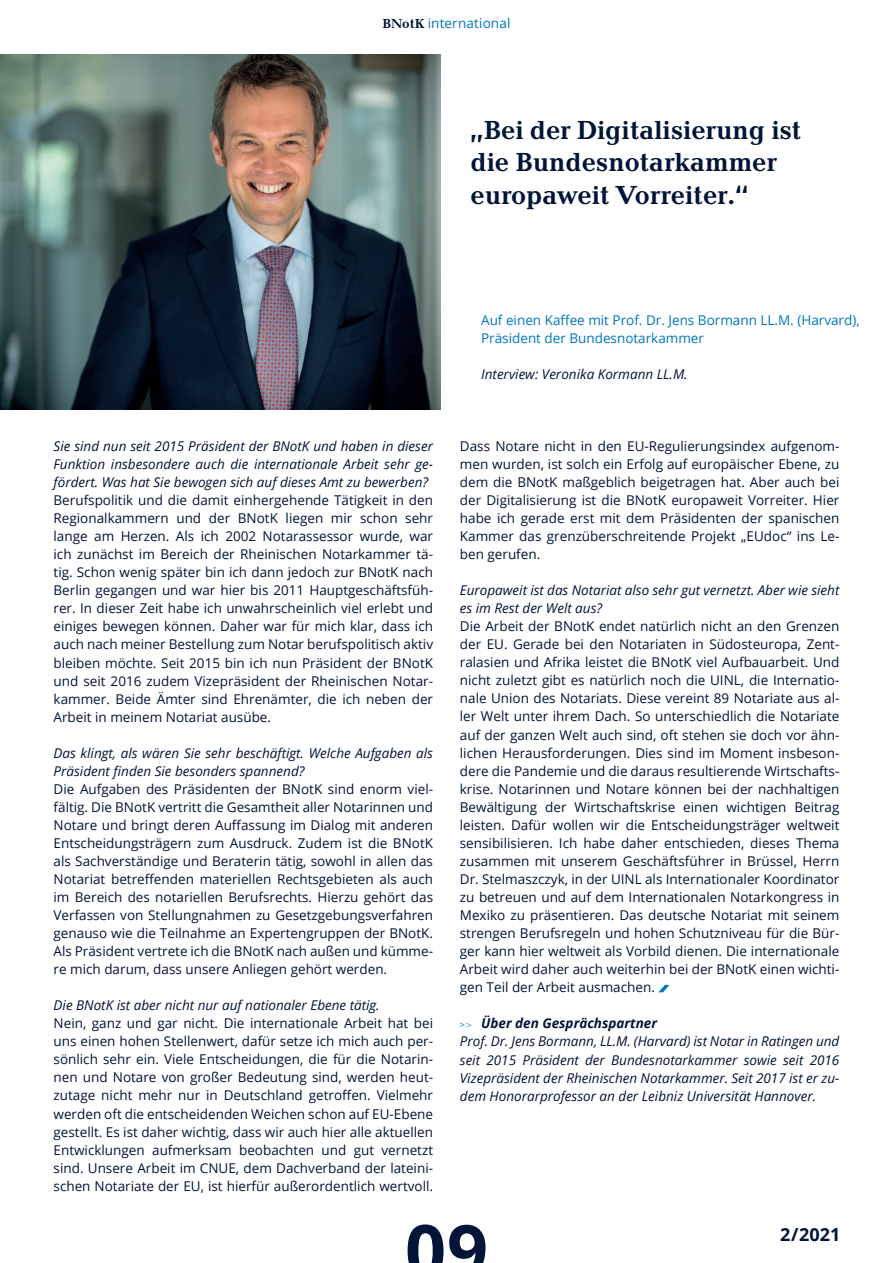
<style>
.page{position:relative;width:893px;height:1263px;background:#fff}
.page>*{position:absolute;margin:0;border:0;box-sizing:border-box;transform-origin:0 0}
.t1{font:700 72px "Open Sans";color:#001537}
.t2{font:700 27px/32.4px "Baltica";color:#001537}
.t3{font:700 18px "Open Sans";color:#001537}
.t4{font:13.5px/18px "Open Sans";color:#001537;text-align:justify}
.t5{font:italic 13.5px/18px "Open Sans";color:#001537}
.t6{font:13.5px/18px "Open Sans";color:#0076be}
.s1{font-family:"Baltica";font-weight:700;color:#001537}
.s2{font-style:normal;font-size:9px;color:#0076be}
.s3{font-family:"Baltica";font-size:9px;color:#0076be}
.s4{font-weight:700}
</style>
<div class="page">
<img style="left:0;top:54px;width:440px;height:355px">
<svg style="left:659px;top:985px;width:10px;height:7px"></svg>
<p class="t6" style="left:383px;top:14px;width:129px"><span class="s1">BNotK</span> international</p>
<h2 class="t2" style="left:470px;top:115px;width:333px">„Bei der Digitalisierung ist die Bundesnotarkammer europaweit Vorreiter.“</h2>
<p class="t5" style="left:54px;top:437px;width:381px;text-align:justify">Sie sind nun seit 2015 Präsident der BNotK und haben in dieser Funktion insbesondere auch die internationale Arbeit sehr ge&shy;fördert. Was hat Sie bewogen sich auf dieses Amt zu bewerben?</p>
<p class="t4" style="left:54px;top:491px;width:381px">Berufspolitik und die damit einhergehende Tätigkeit in den Regionalkammern und der BNotK liegen mir schon sehr lange am Herzen. Als ich 2002 Notarassessor wurde, war ich zunächst im Bereich der Rheinischen Notarkammer tä&shy;tig. Schon wenig später bin ich dann jedoch zur BNotK nach Berlin gegangen und war hier bis 2011 Hauptgeschäftsfüh&shy;rer. In dieser Zeit habe ich unwahrscheinlich viel erlebt und einiges bewegen können. Daher war für mich klar, dass ich auch nach meiner Bestellung zum Notar berufspolitisch aktiv bleiben möchte. Seit 2015 bin ich nun Präsident der BNotK und seit 2016 zudem Vizepräsident der Rheinischen Notar&shy;kammer. Beide Ämter sind Ehrenämter, die ich neben der Arbeit in meinem Notariat ausübe.</p>
<p class="t5" style="left:54px;top:743px;width:381px">Das klingt, als wären Sie sehr beschäftigt. Welche Aufgaben als<br>Präsident finden Sie besonders spannend?</p>
<p class="t4" style="left:54px;top:779px;width:381px">Die Aufgaben des Präsidenten der BNotK sind enorm viel&shy;fältig. Die BNotK vertritt die Gesamtheit aller Notarinnen und Notare und bringt deren Auffassung im Dialog mit anderen Entscheidungsträgern zum Ausdruck. Zudem ist die BNotK als Sachverständige und Beraterin tätig, sowohl in allen das Notariat betreffenden materiellen Rechtsgebieten als auch im Bereich des notariellen Berufsrechts. Hierzu gehört das Verfassen von Stellungnahmen zu Gesetzgebungsverfahren genauso wie die Teilnahme an Expertengruppen der BNotK.<br>Als Präsident vertrete ich die BNotK nach außen und kümme&shy;re mich darum, dass unsere Anliegen gehört werden.</p>
<p class="t5" style="left:54px;top:996px;width:328px">Die BNotK ist aber nicht nur auf nationaler Ebene tätig.</p>
<p class="t4" style="left:54px;top:1014px;width:381px">Nein, ganz und gar nicht. Die internationale Arbeit hat bei uns einen hohen Stellenwert, dafür setze ich mich auch per&shy;sönlich sehr ein. Viele Entscheidungen, die für die Notarin&shy;nen und Notare von großer Bedeutung sind, werden heut&shy;zutage nicht mehr nur in Deutschland getroffen. Vielmehr werden oft die entscheidenden Weichen schon auf EU-Ebene gestellt. Es ist daher wichtig, dass wir auch hier alle aktuellen Entwicklungen aufmerksam beobachten und gut vernetzt sind. Unsere Arbeit im CNUE, dem Dachverband der lateini&shy;schen Notariate der EU, ist hierfür außerordentlich wertvoll.</p>
<p class="t6" style="left:481px;top:310px;width:380px">Auf einen Kaffee mit Prof. Dr. Jens Bormann LL.M. (Harvard),<br>Präsident der Bundesnotarkammer</p>
<p class="t5" style="left:481px;top:365px;width:208px">Interview: Veronika Kormann LL.M.</p>
<p class="t4" style="left:460px;top:437px;width:381px">Dass Notare nicht in den EU-Regulierungsindex aufgenom&shy;men wurden, ist solch ein Erfolg auf europäischer Ebene, zu dem die BNotK maßgeblich beigetragen hat. Aber auch bei der Digitalisierung ist die BNotK europaweit Vorreiter. Hier habe ich gerade erst mit dem Präsidenten der spanischen Kammer das grenzüberschreitende Projekt „EUdoc“ ins Le&shy;ben gerufen.</p>
<p class="t5" style="left:460px;top:581px;width:381px">Europaweit ist das Notariat also sehr gut vernetzt. Aber wie sieht es im Rest der Welt aus?</p>
<p class="t4" style="left:460px;top:617px;width:381px">Die Arbeit der BNotK endet natürlich nicht an den Grenzen der EU. Gerade bei den Notariaten in Südosteuropa, Zent&shy;ralasien und Afrika leistet die BNotK viel Aufbauarbeit. Und nicht zuletzt gibt es natürlich noch die UINL, die Internatio&shy;nale Union des Notariats. Diese vereint 89 Notariate aus al&shy;ler Welt unter ihrem Dach. So unterschiedlich die Notariate auf der ganzen Welt auch sind, oft stehen sie doch vor ähn&shy;lichen Herausforderungen. Dies sind im Moment insbeson&shy;dere die Pandemie und die daraus resultierende Wirtschafts&shy;krise. Notarinnen und Notare können bei der nachhaltigen Bewältigung der Wirtschaftskrise einen wichtigen Beitrag leisten. Dafür wollen wir die Entscheidungsträger weltweit sensibilisieren. Ich habe daher entschieden, dieses Thema zusammen mit unserem Geschäftsführer in Brüssel, Herrn Dr. Stelmaszczyk, in der UINL als Internationaler Koordinator zu betreuen und auf dem Internationalen Notarkongress in Mexiko zu präsentieren. Das deutsche Notariat mit seinem strengen Berufsregeln und hohen Schutzniveau für die Bür&shy;ger kann hier weltweit als Vorbild dienen. Die internationale Arbeit wird daher auch weiterhin bei der BNotK einen wichti&shy;gen Teil der Arbeit ausmachen.</p>
<p class="t5" style="left:460px;top:1014px;width:381px"><span class="s2">&gt;</span><span class="s3">&gt;</span> <span class="s4">Über den Gesprächspartner<br></span>Prof. Dr. Jens Bormann, LL.M. (Harvard) ist Notar in Ratingen und seit 2015 Präsident der Bundesnotarkammer sowie seit 2016<br>Vizepräsident der Rheinischen Notarkammer. Seit 2017 ist er zu&shy;dem Honorarprofessor an der Leibniz Universität Hannover.</p>
<h1 class="t1" style="left:405px;top:1200px;width:85px">09</h1>
<h3 class="t3" style="left:780px;top:1221px;width:62px">2/2021</h3>
</div>
